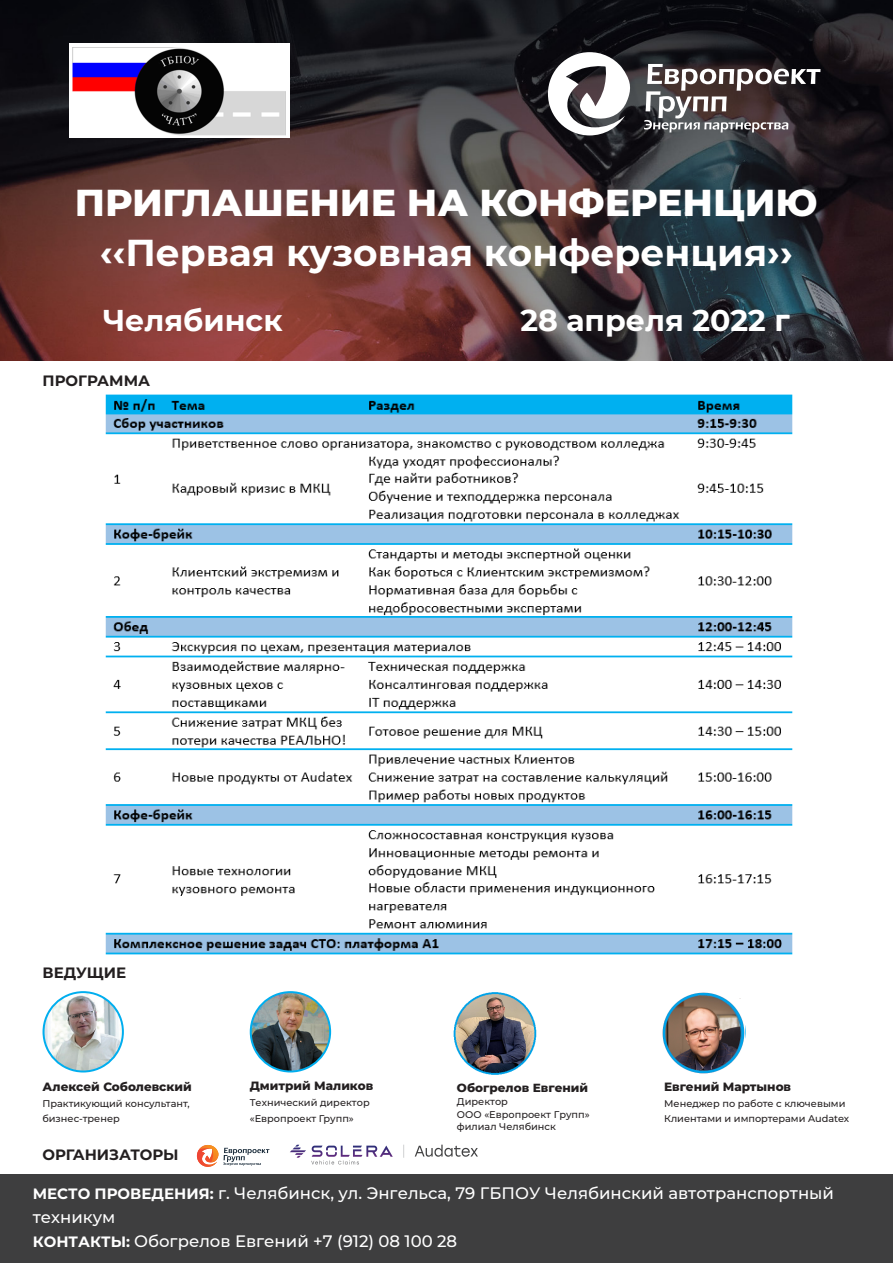
<style>
.page{position:relative;width:893px;height:1263px;background:#fff}
.page>*{position:absolute;margin:0;border:0;box-sizing:border-box;transform-origin:0 0}
.t1{font:700 37.5px/49.8px "Montserrat";color:#fff;text-align:center}
.t2{font:700 30px "Montserrat";color:#fff}
.t3{font:500 16.5px/24px "Montserrat";color:#fff}
.t4{font:700 15px "Montserrat";color:#231f20}
.t5{font:800 12px "Montserrat";color:#231f20}
.t6{font:500 9.75px/15.6px "Montserrat";color:#231f20}
.s1{font-weight:800}
.s2{font-weight:700;font-size:15px}
</style>
<div class="page">
<img style="left:0;top:1px;width:892px;height:359px">
<div style="left:0;top:1175px;width:893px;height:88px;background:#3e3e3f"></div>
<svg style="left:197px;top:1145px;width:72px;height:22px"></svg>
<svg style="left:43px;top:991px;width:81px;height:81px"></svg>
<img style="left:44px;top:993px;width:78px;height:77px;border-radius:39px">
<svg style="left:250px;top:991px;width:81px;height:81px"></svg>
<img style="left:252px;top:993px;width:77px;height:77px;border-radius:39px">
<svg style="left:548px;top:52px;width:84px;height:83px"></svg>
<svg style="left:644px;top:64px;width:176px;height:68px"></svg>
<img style="left:290px;top:1144px;width:188px;height:21px">
<img style="left:69px;top:44px;width:221px;height:94px">
<img style="left:453px;top:992px;width:84px;height:83px">
<img style="left:105px;top:394px;width:688px;height:561px">
<img style="left:663px;top:992px;width:81px;height:82px">
<p class="t1" style="left:75px;top:176px;width:744px"><span class="s1">ПРИГЛАШЕНИЕ НА КОНФЕРЕНЦИЮ </span>‹‹Первая кузовная конференция››</p>
<p class="t2" style="left:103px;top:298px;width:181px">Челябинск</p>
<p class="t2" style="left:520px;top:298px;width:271px">28 апреля 2022 г</p>
<p class="t4" style="left:43px;top:370px;width:109px">ПРОГРАММА</p>
<p class="t4" style="left:43px;top:962px;width:85px">ВЕДУЩИЕ</p>
<p class="t5" style="left:43px;top:1077px;width:151px">Алексей Соболевский</p>
<p class="t6" style="left:43px;top:1096px;width:149px">Практикующий консультант,</p>
<p class="t6" style="left:43px;top:1111px;width:79px">бизнес-тренер</p>
<p class="t4" style="left:43px;top:1144px;width:138px">ОРГАНИЗАТОРЫ</p>
<p class="t5" style="left:250px;top:1077px;width:125px">Дмитрий Маликов</p>
<p class="t6" style="left:250px;top:1094px;width:121px">Технический директор «Европроект Групп»</p>
<p class="t5" style="left:457px;top:1079px;width:133px">Обогрелов Евгений</p>
<p class="t6" style="left:457px;top:1094px;width:134px;line-height:13.4px">Директор<br>ООО «Европроект Групп»</p>
<p class="t6" style="left:457px;top:1118px;width:101px">филиал Челябинск</p>
<p class="t5" style="left:664px;top:1077px;width:128px">Евгений Мартынов</p>
<p class="t6" style="left:664px;top:1096px;width:183px">Менеджер по работе с ключевыми</p>
<p class="t6" style="left:664px;top:1111px;width:187px">Клиентами и импортерами Audatex</p>
<p class="t3" style="left:33px;top:1180px;width:803px"><span class="s2">МЕСТО ПРОВЕДЕНИЯ:</span> г. Челябинск, ул. Энгельса, 79 ГБПОУ Челябинский автотранспортный техникум<br><span class="s2">КОНТАКТЫ:</span> Обогрелов Евгений +7 (912) 08 100 28</p>
</div>
